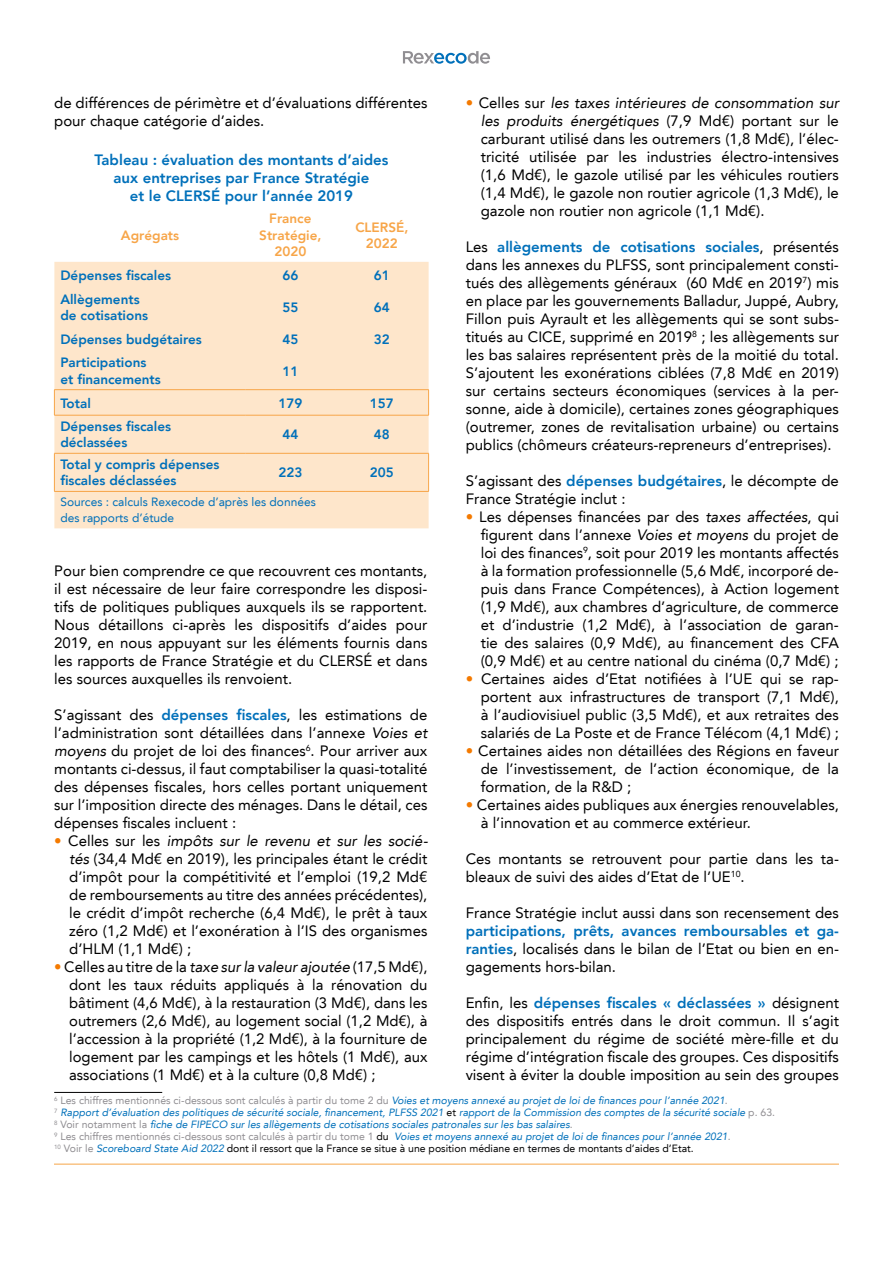
<style>
.page{position:relative;width:893px;height:1263px;background:#fff}
.page>*{position:absolute;margin:0;border:0;box-sizing:border-box;transform-origin:0 0}
.t1{font:15px/18px "Avenir LT";color:#000;text-align:justify}
.t2{font:800 15px/18px "Avenir LT";color:#0070ba;text-align:center}
.t3{font:800 13.5px/16.2px "Avenir LT";color:#0070ba}
.t4{font:800 13.5px/16.2px "Avenir LT";color:#f7a548;text-align:center}
.t5{font:12px/15.9px "Avenir LT";color:#0070ba}
.t6{font:italic 10.5px/12px "Avenir LT";color:#0070ba}
.s1{color:#f47a00}
.s2{font-style:italic}
.s3{font-weight:800;color:#0070ba}
.s4{font-style:normal;color:#908e92}
.s5{font-style:normal;color:#000}
</style>
<div class="page">
<svg style="left:403px;top:51px;width:87px;height:13px"></svg>
<hr style="left:54px;top:1164px;width:785px;height:1px;background:#f7a548">
<div style="left:54px;top:262px;width:375px;height:266px;background:#fee6cb"></div>
<hr style="left:54px;top:389px;width:192px;height:1px;background:#f7a548">
<svg style="left:54px;top:390px;width:1px;height:25px"></svg>
<hr style="left:246px;top:389px;width:89px;height:1px;background:#f7a548">
<hr style="left:335px;top:389px;width:94px;height:1px;background:#f7a548">
<svg style="left:428px;top:390px;width:1px;height:25px"></svg>
<hr style="left:54px;top:415px;width:192px;height:1px;background:#f7a548">
<hr style="left:246px;top:415px;width:89px;height:1px;background:#f7a548">
<hr style="left:335px;top:415px;width:94px;height:1px;background:#f7a548">
<hr style="left:54px;top:453px;width:192px;height:1px;background:#f7a548">
<hr style="left:54px;top:453px;width:1px;height:38px;background:#f7a548">
<hr style="left:246px;top:453px;width:89px;height:1px;background:#f7a548">
<hr style="left:335px;top:453px;width:94px;height:1px;background:#f7a548">
<hr style="left:428px;top:453px;width:1px;height:38px;background:#f7a548">
<hr style="left:54px;top:491px;width:192px;height:1px;background:#f7a548">
<hr style="left:246px;top:491px;width:89px;height:1px;background:#f7a548">
<hr style="left:335px;top:491px;width:94px;height:1px;background:#f7a548">
<hr style="left:54px;top:1092px;width:108px;height:1px;background:#000">
<p class="t1" style="left:54px;top:94px;width:375px">de différences de périmètre et d’évaluations différentes pour chaque catégorie d’aides.</p>
<p class="t2" style="left:94px;top:151px;width:296px">Tableau : évaluation des montants d’aides aux entreprises par France Stratégie<br>et le CLERSÉ pour l’année 2019</p>
<p class="t4" style="left:121px;top:227px;width:60px">Agrégats</p>
<p class="t1" style="left:481px;top:94px;width:360px;text-indent:-15px"><span class="s1">•</span> Celles sur <span class="s2">les taxes intérieures de consommation sur les produits énergétiques</span> (7,9 Md€) portant sur le carburant utilisé dans les outremers (1,8 Md€), l’élec&shy;tricité utilisée par les industries électro-intensives (1,6 Md€), le gazole utilisé par les véhicules routiers (1,4 Md€), le gazole non routier agricole (1,3 Md€), le gazole non routier non agricole (1,1 Md€).</p>
<p class="t1" style="left:466px;top:238px;width:375px">Les <span class="s3">allègements de cotisations sociales</span>, présentés dans les annexes du PLFSS, sont principalement consti&shy;tués des allègements généraux (60 Md€ en 2019<sup>7</sup>) mis en place par les gouvernements Balladur, Juppé, Aubry, Fillon puis Ayrault et les allègements qui se sont subs&shy;titués au CICE, supprimé en 2019<sup>8</sup> ; les allègements sur les bas salaires représentent près de la moitié du total.<br>S’ajoutent les exonérations ciblées (7,8 Md€ en 2019) sur certains secteurs économiques (services à la per&shy;sonne, aide à domicile), certaines zones géographiques (outremer, zones de revitalisation urbaine) ou certains publics (chômeurs créateurs-repreneurs d’entreprises).</p>
<p class="t1" style="left:466px;top:472px;width:375px">S’agissant des <span class="s3">dépenses budgétaires</span>, le décompte de<br>France Stratégie inclut :</p>
<p class="t1" style="left:481px;top:508px;width:360px;text-indent:-15px"><span class="s1">•</span> Les dépenses financées par des <span class="s2">taxes affectées</span>, qui figurent dans l’annexe <span class="s2">Voies et moyens</span> du projet de loi des finances<sup>9</sup>, soit pour 2019 les montants affectés à la formation professionnelle (5,6 Md€, incorporé de&shy;puis dans France Compétences), à Action logement (1,9 Md€), aux chambres d’agriculture, de commerce et d’industrie (1,2 Md€), à l’association de garan&shy;tie des salaires (0,9 Md€), au financement des CFA (0,9 Md€) et au centre national du cinéma (0,7 Md€) ;</p>
<p class="t1" style="left:481px;top:670px;width:360px;text-indent:-15px"><span class="s1">•</span> Certaines aides d’Etat notifiées à l’UE qui se rap&shy;portent aux infrastructures de transport (7,1 Md€), à l’audiovisiuel public (3,5 Md€), et aux retraites des salariés de La Poste et de France Télécom (4,1 Md€) ;</p>
<p class="t1" style="left:481px;top:742px;width:360px;text-indent:-15px"><span class="s1">•</span> Certaines aides non détaillées des Régions en faveur de l’investissement, de l’action économique, de la formation, de la R&amp;D ;</p>
<p class="t1" style="left:481px;top:796px;width:360px;text-indent:-15px"><span class="s1">•</span> Certaines aides publiques aux énergies renouvelables, à l’innovation et au commerce extérieur.</p>
<p class="t1" style="left:466px;top:850px;width:375px">Ces montants se retrouvent pour partie dans les ta&shy;bleaux de suivi des aides d’Etat de l’UE<sup>10</sup>.</p>
<p class="t1" style="left:466px;top:904px;width:375px">France Stratégie inclut aussi dans son recensement des</p>
<p class="t1" style="left:466px;top:922px;width:375px"><span class="s3">participations, prêts, avances remboursables et ga&shy;ranties</span>, localisés dans le bilan de l’Etat ou bien en en&shy;gagements hors-bilan.</p>
<p class="t1" style="left:466px;top:994px;width:375px">Enfin, les <span class="s3">dépenses fiscales « déclassées »</span> désignent des dispositifs entrés dans le droit commun. Il s’agit principalement du régime de société mère-fille et du régime d’intégration fiscale des groupes. Ces dispositifs visent à éviter la double imposition au sein des groupes</p>
<p class="t4" style="left:259px;top:211px;width:64px">France<br>Stratégie,<br>2020</p>
<p class="t4" style="left:355px;top:219px;width:55px">CLERSÉ,<br>2022</p>
<p class="t3" style="left:60px;top:267px;width:112px">Dépenses fiscales</p>
<p class="t3" style="left:282px;top:267px;width:17px">66</p>
<p class="t3" style="left:374px;top:267px;width:17px">61</p>
<p class="t3" style="left:60px;top:291px;width:89px">Allègements de cotisations</p>
<p class="t3" style="left:282px;top:299px;width:17px">55</p>
<p class="t3" style="left:374px;top:299px;width:17px">64</p>
<p class="t3" style="left:60px;top:331px;width:143px">Dépenses budgétaires</p>
<p class="t3" style="left:282px;top:331px;width:17px">45</p>
<p class="t3" style="left:374px;top:331px;width:17px">32</p>
<p class="t3" style="left:60px;top:355px;width:102px">Participations et financements</p>
<p class="t3" style="left:282px;top:363px;width:17px">11</p>
<p class="t3" style="left:60px;top:395px;width:32px">Total</p>
<p class="t3" style="left:278px;top:395px;width:25px">179</p>
<p class="t3" style="left:370px;top:395px;width:25px">157</p>
<p class="t3" style="left:60px;top:419px;width:112px">Dépenses fiscales déclassées</p>
<p class="t3" style="left:282px;top:427px;width:17px">44</p>
<p class="t3" style="left:374px;top:427px;width:17px">48</p>
<p class="t3" style="left:60px;top:457px;width:161px">Total y compris dépenses fiscales déclassées</p>
<p class="t3" style="left:278px;top:465px;width:25px">223</p>
<p class="t3" style="left:370px;top:465px;width:25px">205</p>
<p class="t5" style="left:60px;top:494px;width:257px">Sources : calculs Rexecode d’après les données des rapports d’étude</p>
<p class="t1" style="left:54px;top:562px;width:375px">Pour bien comprendre ce que recouvrent ces montants, il est nécessaire de leur faire correspondre les disposi&shy;tifs de politiques publiques auxquels ils se rapportent.<br>Nous détaillons ci-après les dispositifs d’aides pour 2019, en nous appuyant sur les éléments fournis dans les rapports de France Stratégie et du CLERSÉ et dans les sources auxquelles ils renvoient.</p>
<p class="t1" style="left:54px;top:706px;width:375px">S’agissant des <span class="s3">dépenses fiscales</span>, les estimations de l’administration sont détaillées dans l’annexe <span class="s2">Voies et moyens</span> du projet de loi des finances<sup>6</sup>. Pour arriver aux montants ci-dessus, il faut comptabiliser la quasi-totalité des dépenses fiscales, hors celles portant uniquement sur l’imposition directe des ménages. Dans le détail, ces dépenses fiscales incluent :</p>
<p class="t1" style="left:69px;top:832px;width:360px;text-indent:-15px"><span class="s1">•</span> Celles sur les <span class="s2">impôts sur le revenu et sur les socié&shy;tés</span> (34,4 Md€ en 2019), les principales étant le crédit d’impôt pour la compétitivité et l’emploi (19,2 Md€ de remboursements au titre des années précédentes), le crédit d’impôt recherche (6,4 Md€), le prêt à taux zéro (1,2 Md€) et l’exonération à l’IS des organismes d’HLM (1,1 Md€) ;</p>
<p class="t1" style="left:69px;top:958px;width:360px;text-indent:-15px"><span class="s1">•</span> Celles au titre de la <span class="s2">taxe sur la valeur ajoutée</span> (17,5 Md€), dont les taux réduits appliqués à la rénovation du bâtiment (4,6 Md€), à la restauration (3 Md€), dans les outremers (2,6 Md€), au logement social (1,2 Md€), à l’accession à la propriété (1,2 Md€), à la fourniture de logement par les campings et les hôtels (1 Md€), aux associations (1 Md€) et à la culture (0,8 Md€) ;</p>
<p class="t6" style="left:54px;top:1095px;width:722px"><sup>6</sup> <span class="s4">Les chiffres mentionnés ci-dessous sont calculés à partir du tome 2 du</span> Voies et moyens annexé au projet de loi de finances pour l’année 2021<span class="s4">.<br></span><sup>7</sup> Rapport d’évaluation des politiques de sécurité sociale, financement, PLFSS 2021 <span class="s5">et</span> rapport de la Commission des comptes de la sécurité sociale <span class="s4">p. 63.<br></span><sup>8</sup> <span class="s4">Voir notamment la</span> fiche de FIPECO sur les allègements de cotisations sociales patronales sur les bas salaires<span class="s4">.<br></span><sup>9</sup> <span class="s4">Les chiffres mentionnés ci-dessous sont calculés à partir du tome 1</span> <span class="s5">du</span> Voies et moyens annexé au projet de loi de finances pour l’année 2021<span class="s4">.<br></span><sup>10</sup> <span class="s4">Voir le</span> Scoreboard State Aid 2022 <span class="s5">dont il ressort que la France se situe à une position médiane en termes de montants d’aides d’Etat.</span></p>
</div>
